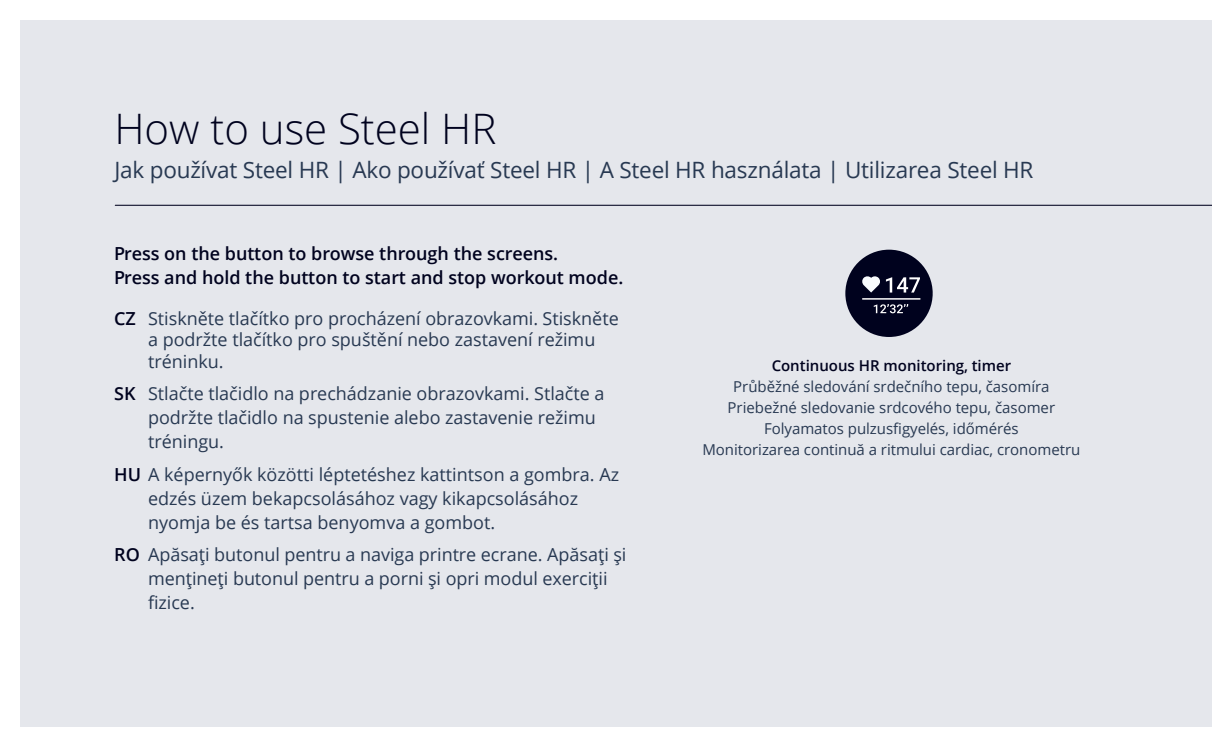
<style>
.page{position:relative;width:1232px;height:747px;background:#fff}
.page>*{position:absolute;margin:0;border:0;box-sizing:border-box;transform-origin:0 0}
.Titre_anglais_avec{font:300 42px "Open Sans";color:#00021e}
.Body_langue_ou_chi{font:22.5px "Open Sans";letter-spacing:-.01em;color:#283952}
.Body_langue_ou_chi-2{font:18px/24px "Open Sans";color:#283952}
.Body_langue_ou_chi-3{font:600 18px/24px "Open Sans";color:#00021e}
.t1{font:15px/21px "Open Sans";color:#283952;text-align:center}
.s1{font-weight:600;color:#00021e}
</style>
<div class="page">
<div style="left:1169px;top:20px;width:42px;height:706px;background:#e5e7ec"></div>
<div style="left:20px;top:20px;width:1149px;height:706px;background:#e5e7ec"></div>
<div style="left:845px;top:250px;width:87px;height:87px;background:#00021e;border:3px solid #00021e;border-radius:50%"></div>
<svg style="left:886px;top:277px;width:34px;height:15px"></svg>
<hr style="left:862px;top:298px;width:58px;height:2px;background:#fff">
<svg style="left:862px;top:276px;width:18px;height:16px"></svg>
<svg style="left:873px;top:304px;width:35px;height:9px"></svg>
<hr style="left:115px;top:205px;width:1096px;height:1px;background:#00021e">
<p class="Titre_anglais_avec" style="left:114px;top:109px;width:383px">How to use Steel HR</p>
<p class="Body_langue_ou_chi" style="left:114px;top:159px;width:920px">Jak používat Steel HR | Ako používať Steel HR | A Steel HR használata | Utilizarea Steel HR</p>
<p class="Body_langue_ou_chi-3" style="left:114px;top:242px;width:511px">Press on the button to browse through the screens.<br>Press and hold the button to start and stop workout mode.</p>
<p class="Body_langue_ou_chi-2" style="left:148px;top:308px;width:472px;line-height:21.6px;text-indent:-34px"><span class="s1">CZ</span> Stiskněte tlačítko pro procházení obrazovkami. Stiskněte a podržte tlačítko pro spuštění nebo zastavení režimu tréninku.</p>
<p class="Body_langue_ou_chi-2" style="left:148px;top:383px;width:458px;text-indent:-34px"><span class="s1">SK</span> Stlačte tlačidlo na prechádzanie obrazovkami. Stlačte a podržte tlačidlo na spustenie alebo zastavenie režimu tréningu.</p>
<p class="Body_langue_ou_chi-2" style="left:148px;top:463px;width:472px;text-indent:-34px"><span class="s1">HU</span> A képernyők közötti léptetéshez kattintson a gombra. Az edzés üzem bekapcsolásához vagy kikapcsolásához nyomja be és tartsa benyomva a gombot.</p>
<p class="Body_langue_ou_chi-2" style="left:148px;top:544px;width:480px;text-indent:-34px"><span class="s1">RO</span> Apăsaţi butonul pentru a naviga printre ecrane. Apăsaţi şi menţineţi butonul pentru a porni şi opri modul exerciţii fizice.</p>
<p class="t1" style="left:702px;top:356px;width:379px"><span class="s1">Continuous HR monitoring, timer<br></span>Průběžné sledování srdečního tepu, časomíra Priebežné sledovanie srdcového tepu, časomer Folyamatos pulzusfigyelés, időmérés<br>Monitorizarea continuă a ritmului cardiac, cronometru</p>
</div>
